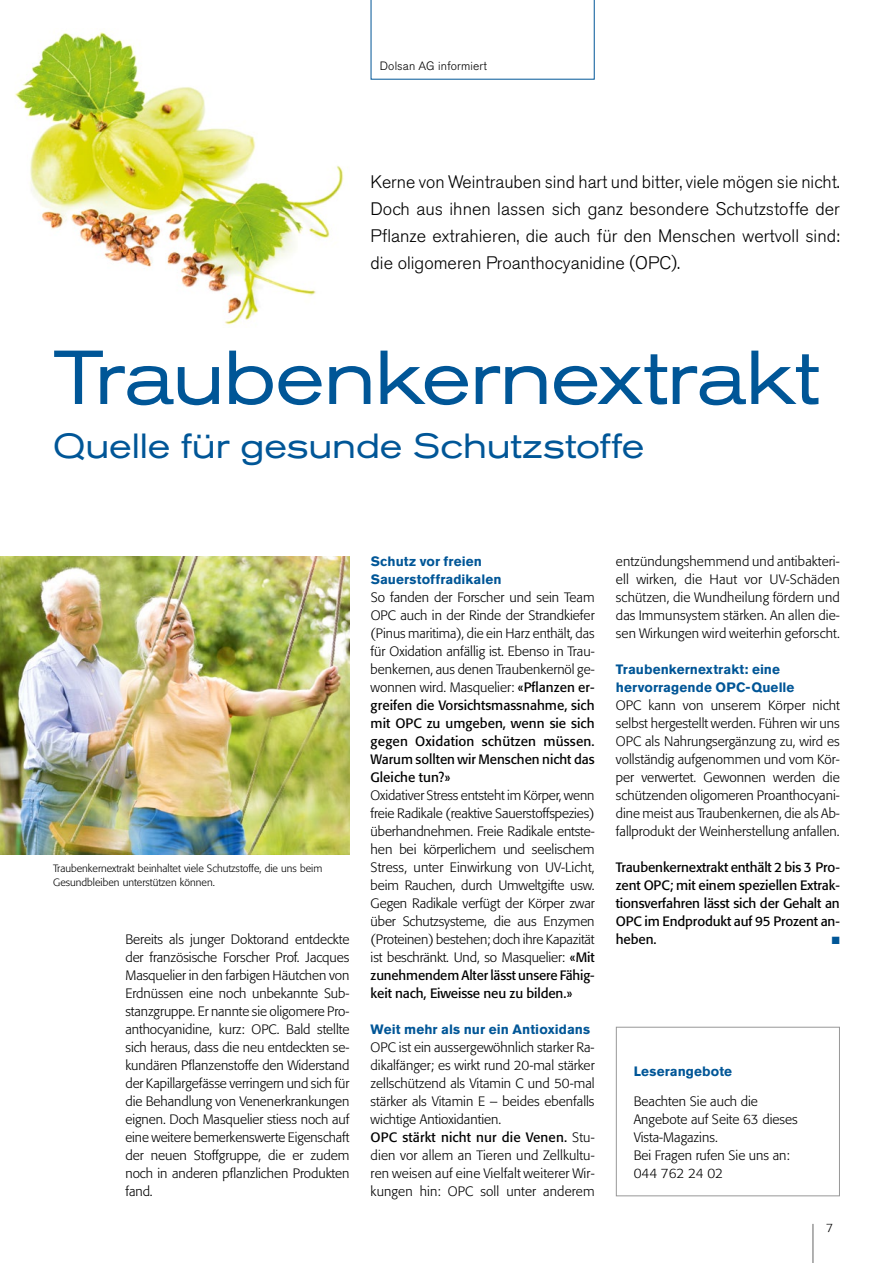
<style>
.page{position:relative;width:893px;height:1263px;background:#fff}
.page>*{position:absolute;margin:0;border:0;box-sizing:border-box;transform-origin:0 0}
.t1{font:expanded 75.6px "Akzidenz Grotesk Pro";letter-spacing:-.015em;color:#005697;scale:.95 1}
.t2{font:expanded 34.65px "Akzidenz Grotesk Pro";letter-spacing:-.005em;color:#005697;scale:.95 1}
.t3{font:300 18px/27px "Akzidenz Grotesk Pro";color:#000;text-align:justify}
.t4{font:300 13.5px/18px "Formata Pro";color:#000;text-align:justify}
.t5{font:13.5px/18px "Formata Pro";letter-spacing:-.01em;color:#000;text-align:justify}
.t6{font:700 13.5px/18px "Akzidenz Grotesk Pro";letter-spacing:.01em;color:#005697}
.t7{font:300 12px "Akzidenz Grotesk Pro";letter-spacing:.01em;color:#000}
.t8{font:300 12px "Formata Pro";color:#000}
.t9{font:300 10.5px/13.5px "Formata Pro";color:#000}
.t10{font:10.5px "Zapf Dingbats Std";color:#005697}
.s1{font-weight:400}
</style>
<div class="page">
<hr style="left:812px;top:1224px;width:2px;height:39px;background:#989898">
<svg style="left:371px;top:0;width:224px;height:80px"></svg>
<img style="left:15px;top:32px;width:329px;height:293px">
<div style="left:616px;top:1027px;width:224px;height:169px;border:1px solid #989898"></div>
<img style="left:0;top:556px;width:349px;height:298px">
<p class="t7" style="left:380px;top:58px;width:109px">Dolsan AG informiert</p>
<h3 class="t3" style="left:371px;top:168px;width:471px">Kerne von Weintrauben sind hart und bitter, viele mögen sie nicht.<br>Doch aus ihnen lassen sich ganz besondere Schutzstoffe der Pflanze extrahieren, die auch für den Menschen wertvoll sind: die oligomeren Proanthocyanidine (OPC).</h3>
<h1 class="t1" style="left:53px;top:328px;width:808px">Traubenkernextrakt</h1>
<h2 class="t2" style="left:53px;top:423px;width:624px">Quelle für gesunde Schutzstoffe</h2>
<p class="t9" style="left:53px;top:862px;width:271px">Traubenkernextrakt beinhaltet viele Schutzstoffe, die uns beim<br>Gesundbleiben unterstützen können.</p>
<p class="t4" style="left:125px;top:930px;width:225px">Bereits als junger Doktorand entdeckte der französische Forscher Prof. Jacques Masquelier in den farbigen Häutchen von Erdnüssen eine noch unbekannte Sub&shy;stanzgruppe. Er nannte sie oligomere Pro&shy;anthocyanidine, kurz: OPC. Bald stellte sich heraus, dass die neu entdeckten se&shy;kundären Pflanzenstoffe den Widerstand der Kapillargefässe verringern und sich für die Behandlung von Venenerkrankungen eignen. Doch Masquelier stiess noch auf eine weitere bemerkenswerte Eigenschaft der neuen Stoffgruppe, die er zudem noch in anderen pflanzlichen Produkten fand.</p>
<p class="t6" style="left:371px;top:552px;width:132px">Schutz vor freien<br>Sauerstoffradikalen</p>
<p class="t4" style="left:371px;top:588px;width:225px">So fanden der Forscher und sein Team OPC auch in der Rinde der Strandkiefer (Pinus maritima), die ein Harz enthält, das für Oxidation anfällig ist. Ebenso in Trau&shy;benkernen, aus denen Traubenkernöl ge&shy;wonnen wird. Masquelier: <span class="s1">«Pflanzen er&shy;greifen die Vorsichtsmassnahme, sich mit OPC zu umgeben, wenn sie sich gegen Oxidation schützen müssen.<br>Warum sollten wir Menschen nicht das Gleiche tun?»</span></p>
<p class="t4" style="left:371px;top:786px;width:225px">Oxidativer Stress entsteht im Körper, wenn freie Radikale (reaktive Sauerstoffspezies) überhandnehmen. Freie Radikale entste&shy;hen bei körperlichem und seelischem Stress, unter Einwirkung von UV-Licht, beim Rauchen, durch Umweltgifte usw.<br>Gegen Radikale verfügt der Körper zwar über Schutzsysteme, die aus Enzymen (Proteinen) bestehen; doch ihre Kapazität ist beschränkt. Und, so Masquelier: <span class="s1">«Mit zunehmendem Alter lässt unsere Fähig&shy;keit nach, Eiweisse neu zu bilden.»</span></p>
<p class="t6" style="left:371px;top:1020px;width:221px">Weit mehr als nur ein Antioxidans</p>
<p class="t4" style="left:371px;top:1038px;width:225px;text-align:left">OPC ist ein aussergewöhnlich starker Ra&shy;dikalfänger; es wirkt rund 20-mal stärker zellschützend als Vitamin C und 50-mal stärker als Vitamin E – beides ebenfalls wichtige Antioxidantien.<br><span class="s1">OPC stärkt nicht nur die Venen.</span> Stu&shy;dien vor allem an Tieren und Zellkultu&shy;ren weisen auf eine Vielfalt weiterer Wir&shy;kungen hin: OPC soll unter anderem</p>
<p class="t4" style="left:616px;top:552px;width:225px">entzündungshemmend und antibakteri&shy;ell wirken, die Haut vor UV-Schäden schützen, die Wundheilung fördern und das Immunsystem stärken. An allen die&shy;sen Wirkungen wird weiterhin geforscht.</p>
<p class="t6" style="left:616px;top:660px;width:180px">Traubenkernextrakt: eine hervorragende OPC-Quelle</p>
<p class="t4" style="left:616px;top:696px;width:225px">OPC kann von unserem Körper nicht selbst hergestellt werden. Führen wir uns OPC als Nahrungsergänzung zu, wird es vollständig aufgenommen und vom Kör&shy;per verwertet. Gewonnen werden die schützenden oligomeren Proanthocyani&shy;dine meist aus Traubenkernen, die als Ab&shy;fallprodukt der Weinherstellung anfallen.</p>
<p class="t5" style="left:616px;top:858px;width:225px">Traubenkernextrakt enthält 2 bis 3 Pro&shy;zent OPC; mit einem speziellen Extrak&shy;tionsverfahren lässt sich der Gehalt an OPC im Endprodukt auf 95 Prozent an&shy;heben.</p>
<p class="t10" style="left:832px;top:935px;width:9px">■</p>
<p class="t6" style="left:634px;top:1062px;width:100px">Leserangebote</p>
<p class="t4" style="left:634px;top:1092px;width:166px;text-align:left">Beachten Sie auch die<br>Angebote auf Seite 63 dieses<br>Vista-Magazins.<br>Bei Fragen rufen Sie uns an:<br>044 762 24 02</p>
<p class="t8" style="left:826px;top:1220px;width:8px">7</p>
</div>
